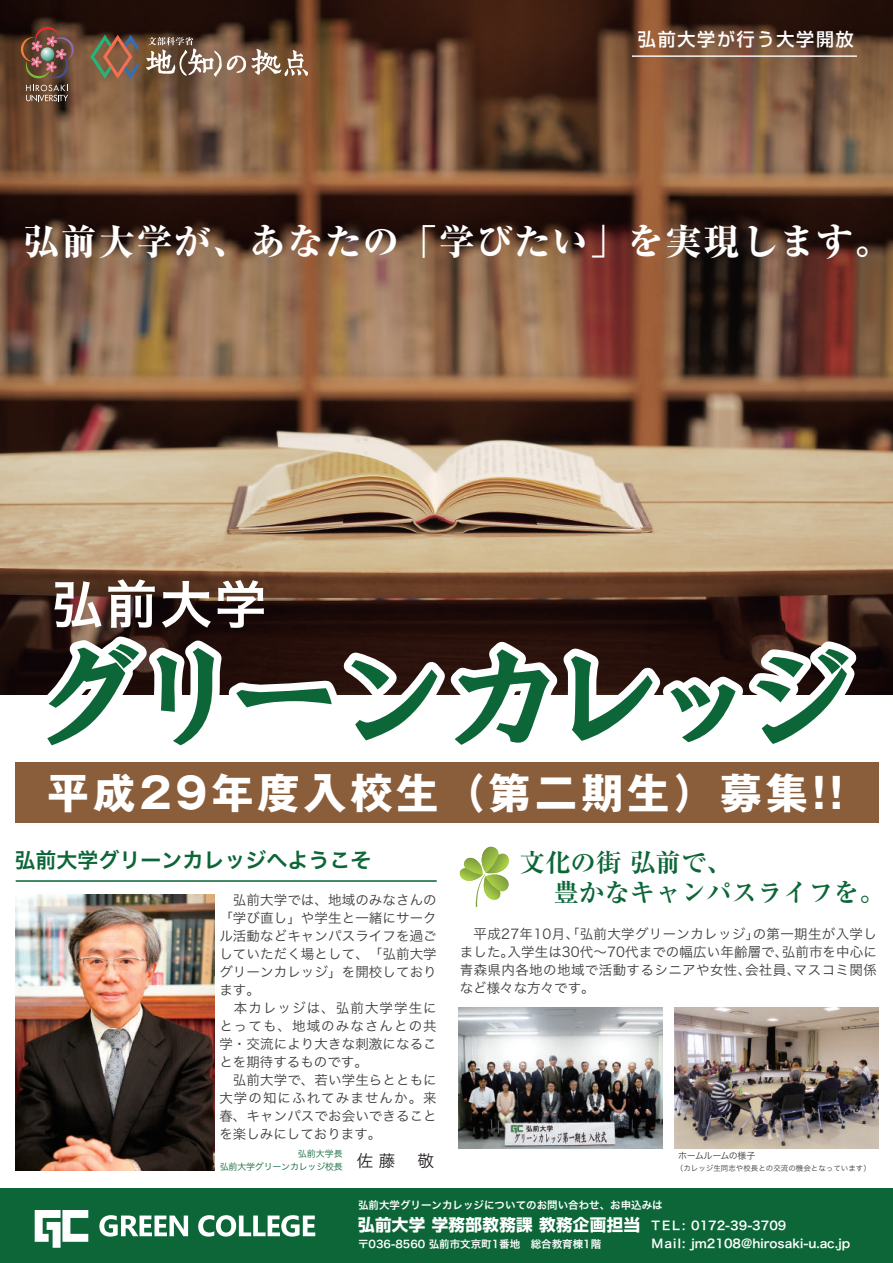
<style>
.page{position:relative;width:893px;height:1263px;background:#fff}
.page>*{position:absolute;margin:0;border:0;box-sizing:border-box;transform-origin:0 0}
.t1{font:700 42px "Gothic MB101 Pro";letter-spacing:.1em;color:#fff}
.t2{font:800 36px "Ryumin Pro";letter-spacing:.05em;color:#fff}
.t3{font:700 25.5px/30px "Ryumin Pro";color:#0c6638}
.t4{font:21px "Hira Kaku Pro W6";color:#0c6638}
.t5{font:500 18px "Shin Go Pro";letter-spacing:.1em;color:#fff}
.t6{font:700 16.5px "Shin Go Pro";letter-spacing:.025em;color:#fff}
.t7{font:16.5px "Hira Kaku Pro W3";color:#231f20}
.t8{font:13.5px/18px "Hira Kaku Pro W3";letter-spacing:.005em;color:#3e3e3f}
.t9{font:12px/17.5px "Hira Kaku Pro W6";color:#fff}
.t10{font:10.5px "Hira Kaku Pro W6";color:#fff}
.t11{font:9px "Hira Kaku Pro W3";letter-spacing:-.025em;color:#0c6638}
.t12{font:9px "Hira Kaku Pro W3";letter-spacing:-.05em;color:#3e3e3f}
.t13{font:7.5px "Hira Kaku Pro W3";color:#3e3e3f}
</style>
<div class="page">
<img style="left:0;top:0;width:893px;height:695px">
<div style="left:0;top:1188px;width:893px;height:75px;background:#0c6638"></div>
<svg style="left:99px;top:1215px;width:89px;height:21px"></svg>
<svg style="left:198px;top:1215px;width:117px;height:21px"></svg>
<div style="left:15px;top:762px;width:864px;height:61px;background:#8a5d3b"></div>
<hr style="left:16px;top:880px;width:421px;height:2px;background:#0c6638">
<svg style="left:23px;top:579px;width:848px;height:167px"></svg>
<hr style="left:632px;top:55px;width:225px;height:2px;background:#fff">
<svg style="left:35px;top:1210px;width:53px;height:38px"></svg>
<svg style="left:146px;top:37px;width:162px;height:40px;background:#8c735f"></svg>
<svg style="left:90px;top:35px;width:49px;height:44px;background:#7c654d"></svg>
<svg style="left:21px;top:26px;width:54px;height:75px;background:#745446"></svg>
<svg style="left:459px;top:847px;width:50px;height:60px"></svg>
<img style="left:459px;top:1008px;width:203px;height:140px">
<img style="left:674px;top:1008px;width:204px;height:140px">
<img style="left:16px;top:895px;width:198px;height:276px">
<h3 class="t5" style="left:638px;top:24px;width:217px">弘前大学が行う大学開放</h3>
<h2 class="t2" style="left:23px;top:213px;width:869px">弘前大学が、あなたの「学びたい」を実現します。</h2>
<h1 class="t1" style="left:47px;top:758px;width:797px">平成29年度入校生（第二期生）募集!!</h1>
<h3 class="t4" style="left:14px;top:841px;width:359px">弘前大学グリーンカレッジへようこそ</h3>
<h3 class="t3" style="left:553px;top:846px;width:333px;text-indent:-34px">文化の街 弘前で、<br>豊かなキャンパスライフを。</h3>
<p class="t8" style="left:460px;top:924px;width:419px;text-align:justify">　平成27年10月、「弘前大学グリーンカレッジ」の第一期生が入学しました。入学生は30代～70代までの幅広い年齢層で、弘前市を中心に青森県内各地の地域で活動するシニアや女性、会社員、マスコミ関係など様々な方々です。</p>
<p class="t8" style="left:219px;top:890px;width:219px">　弘前大学では、地域のみなさんの「学び直し」や学生と一緒にサークル活動などキャンパスライフを過ごしていただく場として、「弘前大学グリーンカレッジ」を開校しております。<br>　本カレッジは、弘前大学学生にとっても、地域のみなさんとの共学・交流により大きな刺激になることを期待するものです。<br>　弘前大学で、若い学生らとともに大学の知にふれてみませんか。来春、キャンパスでお会いできることを楽しみにしております。</p>
<p class="t11" style="left:220px;top:1159px;width:125px">弘前大学グリーンカレッジ校長</p>
<p class="t11" style="left:298px;top:1146px;width:46px">弘前大学長</p>
<p class="t7" style="left:357px;top:1146px;width:78px">佐 藤　 敬</p>
<p class="t10" style="left:358px;top:1195px;width:306px">弘前大学グリーンカレッジについてのお問い合わせ、お申込みは</p>
<p class="t6" style="left:358px;top:1212px;width:284px">弘前大学 学務部教務課 教務企画担当</p>
<p class="t10" style="left:358px;top:1234px;width:245px">〒036-8560 弘前市文京町1番地　総合教育棟1階</p>
<p class="t12" style="left:678px;top:1147px;width:79px">ホームルームの様子</p>
<p class="t13" style="left:676px;top:1161px;width:196px">（カレッジ生同志や校長との交流の機会となっています）</p>
<p class="t9" style="left:651px;top:1216px;width:200px">T E L : 0172-39-3709<br>Mail: jm2108@hirosaki-u.ac.jp</p>
</div>
